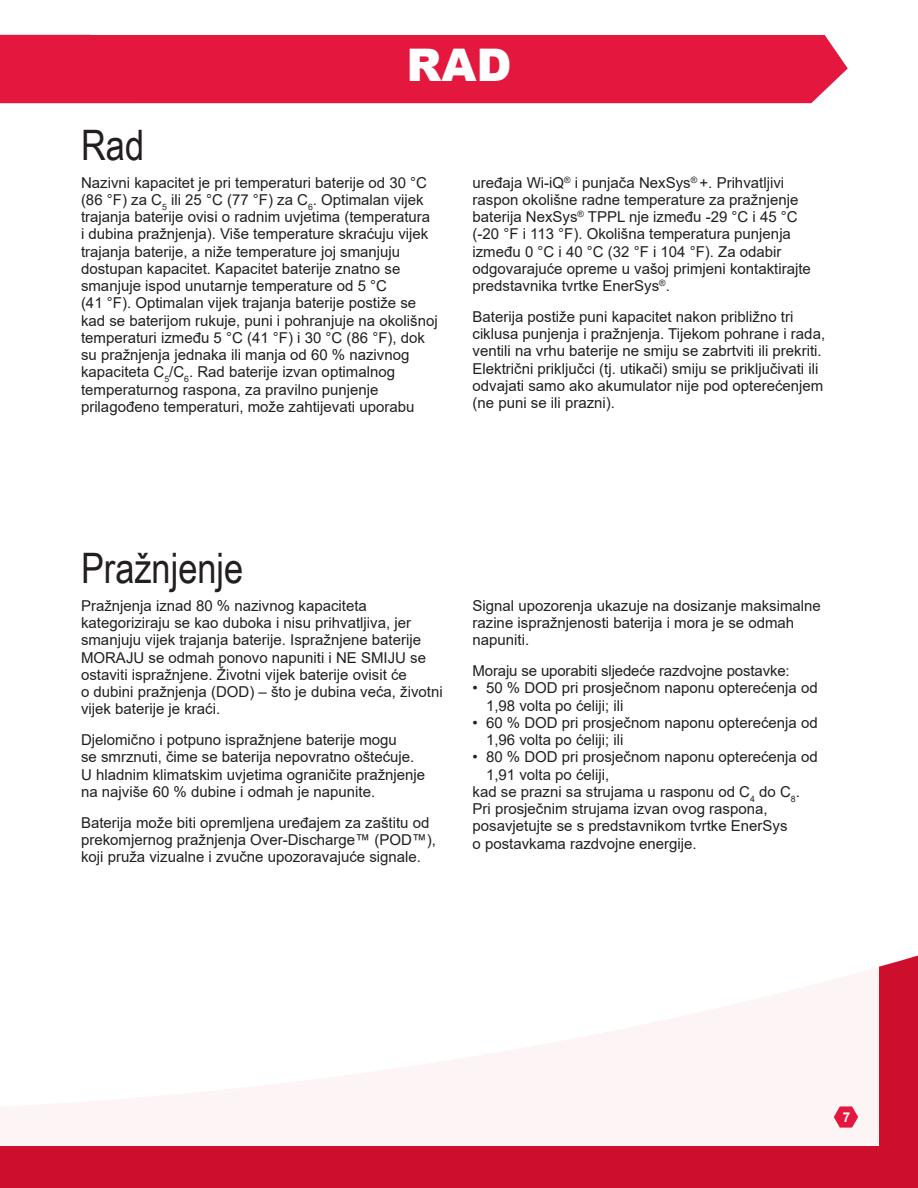
<style>
.page{position:relative;width:918px;height:1188px;background:#fff}
.page>*{position:absolute;margin:0;border:0;box-sizing:border-box;transform-origin:0 0}
.t1{font:900 45px "Arial";color:#fff}
.Labels{font:42px "Arial Narrow";color:#231f20}
.Labels-2{font:15px/17.2px "Arial";color:#231f20}
.t2{font:700 13.5px "Arial";color:#fff}
</style>
<div class="page">
<div style="left:0;top:955px;width:918px;height:233px;background:#ce0e2d"></div>
<div style="left:0;top:857px;width:879px;height:289px;background:#fff"></div>
<div style="left:135px;top:35px;width:713px;height:68px;background:#e4183e"></div>
<div style="left:0;top:35px;width:135px;height:68px;background:#e4183e"></div>
<svg style="left:834px;top:1106px;width:24px;height:22px"></svg>
<p class="t1" style="left:406px;top:33px;width:107px">RAD</p>
<p class="Labels" style="left:81px;top:115px;width:65px">Rad</p>
<p class="Labels-2" style="left:81px;top:174px;width:358px">Nazivni kapacitet je pri temperaturi baterije od 30 °C (86 °F) za C<sub>5</sub> ili 25 °C (77 °F) za C<sub>6</sub>. Optimalan vijek trajanja baterije ovisi o radnim uvjetima (temperatura<br>i dubina pražnjenja). Više temperature skraćuju vijek trajanja baterije, a niže temperature joj smanjuju dostupan kapacitet. Kapacitet baterije znatno se smanjuje ispod unutarnje temperature od 5 °C<br>(41 °F). Optimalan vijek trajanja baterije postiže se kad se baterijom rukuje, puni i pohranjuje na okolišnoj temperaturi između 5 °C (41 °F) i 30 °C (86 °F), dok su pražnjenja jednaka ili manja od 60 % nazivnog kapaciteta C<sub>5</sub>/C<sub>6</sub>. Rad baterije izvan optimalnog temperaturnog raspona, za pravilno punjenje prilagođeno temperaturi, može zahtijevati uporabu</p>
<p class="Labels-2" style="left:472px;top:174px;width:340px">uređaja Wi-iQ<sup>®</sup> i punjača NexSys<sup>®</sup> +. Prihvatljivi raspon okolišne radne temperature za pražnjenje baterija NexSys<sup>®</sup> TPPL nje između -29 °C i 45 °C (-20 °F i 113 °F). Okolišna temperatura punjenja između 0 °C i 40 °C (32 °F i 104 °F). Za odabir odgovarajuće opreme u vašoj primjeni kontaktirajte predstavnika tvrtke EnerSys<sup>®</sup>.</p>
<p class="Labels-2" style="left:472px;top:308px;width:354px">Baterija postiže puni kapacitet nakon približno tri ciklusa punjenja i pražnjenja. Tijekom pohrane i rada, ventili na vrhu baterije ne smiju se zabrtviti ili prekriti.<br>Električni priključci (tj. utikači) smiju se priključivati ili odvajati samo ako akumulator nije pod opterećenjem (ne puni se ili prazni).</p>
<p class="Labels" style="left:81px;top:538px;width:164px">Pražnjenje</p>
<p class="Labels-2" style="left:81px;top:597px;width:363px">Pražnjenja iznad 80 % nazivnog kapaciteta kategoriziraju se kao duboka i nisu prihvatljiva, jer smanjuju vijek trajanja baterije. Ispražnjene baterije MORAJU se odmah ponovo napuniti i NE SMIJU se ostaviti ispražnjene. Životni vijek baterije ovisit će<br>o dubini pražnjenja (DOD) – što je dubina veća, životni vijek baterije je kraći.</p>
<p class="Labels-2" style="left:81px;top:731px;width:346px">Djelomično i potpuno ispražnjene baterije mogu<br>se smrznuti, čime se baterija nepovratno oštećuje.<br>U hladnim klimatskim uvjetima ograničite pražnjenje na najviše 60 % dubine i odmah je napunite.</p>
<p class="Labels-2" style="left:81px;top:814px;width:357px">Baterija može biti opremljena uređajem za zaštitu od prekomjernog pražnjenja Over-Discharge™ (POD™), koji pruža vizualne i zvučne upozoravajuće signale.</p>
<p class="Labels-2" style="left:472px;top:597px;width:350px">Signal upozorenja ukazuje na dosizanje maksimalne razine ispražnjenosti baterija i mora je se odmah napuniti.</p>
<p class="Labels-2" style="left:472px;top:662px;width:319px">Moraju se uporabiti sljedeće razdvojne postavke:</p>
<p class="Labels-2" style="left:486px;top:679px;width:333px;text-indent:-14px">• 50 % DOD pri prosječnom naponu opterećenja od<br>1,98 volta po ćeliji; ili</p>
<p class="Labels-2" style="left:486px;top:714px;width:333px;text-indent:-14px">• 60 % DOD pri prosječnom naponu opterećenja od<br>1,96 volta po ćeliji; ili</p>
<p class="Labels-2" style="left:486px;top:748px;width:333px;text-indent:-14px">• 80 % DOD pri prosječnom naponu opterećenja od<br>1,91 volta po ćeliji,</p>
<p class="Labels-2" style="left:472px;top:783px;width:329px">kad se prazni sa strujama u rasponu od C<sub>4</sub> do C<sub>8</sub>.<br>Pri prosječnim strujama izvan ovog raspona, posavjetujte se s predstavnikom tvrtke EnerSys<br>o postavkama razdvojne energije.</p>
<p class="t2" style="left:843px;top:1108px;width:9px">7</p>
</div>
